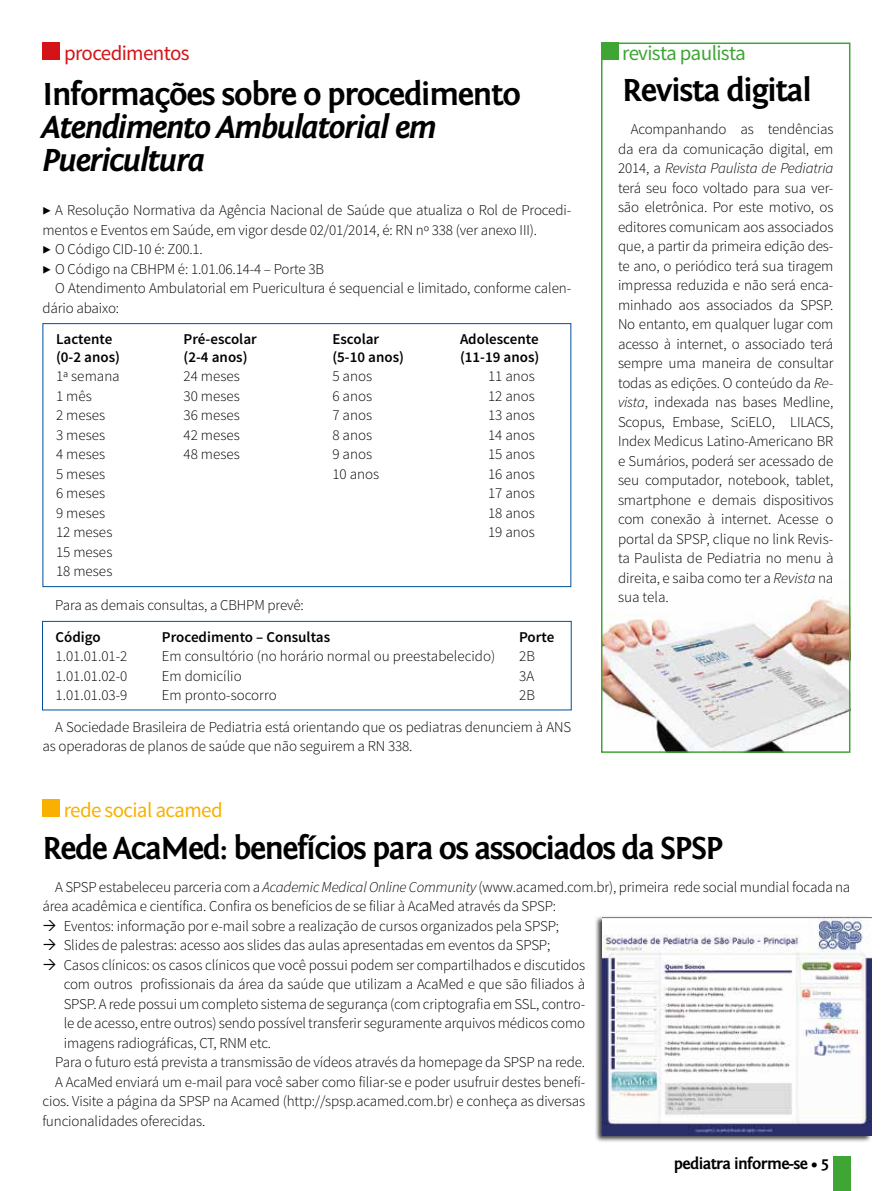
<style>
.page{position:relative;width:893px;height:1191px;background:#fff}
.page>*{position:absolute;margin:0;border:0;box-sizing:border-box;transform-origin:0 0}
.t1{font:700 33px "Fontin Sans";letter-spacing:-.045em;color:#000}
.t2{font:italic 700 33px/33px "Fontin Sans";letter-spacing:-.04em;color:#000}
.t3{font:21px "Source Sans Pro";letter-spacing:-.03em;color:#f9b000}
.t4{font:21px "Source Sans Pro";letter-spacing:-.03em;color:#3fa535}
.t5{font:21px "Source Sans Pro";letter-spacing:-.03em;color:#d51317}
.t6{font:700 16.5px "Fontin Sans";letter-spacing:-.04em;color:#000}
.t7{font:300 15px/19.5px "Source Sans Pro";letter-spacing:-.01em;color:#000}
.t8{font:600 15px "Source Sans Pro";color:#000}
.s1{font-style:italic}
</style>
<div class="page">
<img style="left:604px;top:597px;width:243px;height:153px">
<div style="left:833px;top:1157px;width:17px;height:34px;background:#3fa535"></div>
<div style="left:601px;top:43px;width:249px;height:710px;border:2px solid #3fa535"></div>
<div style="left:601px;top:43px;width:17px;height:17px;background:#3fa535"></div>
<div style="left:43px;top:799px;width:17px;height:17px;background:#f9b000"></div>
<div style="left:43px;top:43px;width:17px;height:17px;background:#d51317"></div>
<div style="left:43px;top:323px;width:528px;height:264px;border:1px solid #004f9f"></div>
<div style="left:42px;top:621px;width:530px;height:89px;border:1px solid #004f9f"></div>
<div style="left:594px;top:915px;width:278px;height:227px;background:#000;opacity:.75"></div>
<img style="left:602px;top:917px;width:270px;height:218px">
<h2 class="t5" style="left:64px;top:40px;width:127px">procedimentos</h2>
<h2 class="t4" style="left:622px;top:40px;width:125px">revista paulista</h2>
<h1 class="t1" style="left:43px;top:76px;width:480px">Informações sobre o procedimento</h1>
<h1 class="t1" style="left:622px;top:72px;width:191px">Revista digital</h1>
<h1 class="t2" style="left:43px;top:111px;width:396px">Atendimento Ambulatorial em<br>Puericultura</h1>
<p class="t7" style="left:618px;top:120px;width:217px;text-align:justify;text-indent:13px">Acompanhando as tendências da era da comunicação digital, em 2014, a <span class="s1">Revista Paulista de Pediatria </span>terá seu foco voltado para sua ver&shy;são eletrônica. Por este motivo, os editores comunicam aos associados que, a partir da primeira edição des&shy;te ano, o periódico terá sua tiragem impressa reduzida e não será enca&shy;minhado aos associados da SPSP.<br>No entanto, em qualquer lugar com acesso à internet, o associado terá sempre uma maneira de consultar todas as edições. O conteúdo da <span class="s1">Re&shy;vista</span>, indexada nas bases Medline, Scopus, Embase, SciELO, LILACS, Index Medicus Latino-Americano BR e Sumários, poderá ser acessado de seu computador, notebook, tablet, smartphone e demais dispositivos com conexão à internet. Acesse o portal da SPSP, clique no link Revis&shy;ta Paulista de Pediatria no menu à direita, e saiba como ter a <span class="s1">Revista</span> na sua tela.</p>
<p class="t7" style="left:43px;top:201px;width:530px">▶ A Resolução Normativa da Agência Nacional de Saúde que atualiza o Rol de Procedi&shy;mentos e Eventos em Saúde, em vigor desde 02/01/2014, é: RN nº 338 (ver anexo III).<br>▶ O Código CID-10 é: Z00.1.<br>▶ O Código na CBHPM é: 1.01.06.14-4 – Porte 3B</p>
<p class="t7" style="left:43px;top:279px;width:530px;text-indent:13px">O Atendimento Ambulatorial em Puericultura é sequencial e limitado, conforme calen&shy;dário abaixo:</p>
<p class="t8" style="left:56px;top:329px;width:58px">Lactente</p>
<p class="t8" style="left:184px;top:329px;width:75px">Pré-escolar</p>
<p class="t8" style="left:332px;top:329px;width:48px">Escolar</p>
<p class="t8" style="left:460px;top:329px;width:80px">Adolescente</p>
<p class="t8" style="left:56px;top:347px;width:65px">(0-2 anos)</p>
<p class="t8" style="left:184px;top:347px;width:65px">(2-4 anos)</p>
<p class="t8" style="left:332px;top:347px;width:73px">(5-10 anos)</p>
<p class="t8" style="left:460px;top:347px;width:81px">(11-19 anos)</p>
<p class="t7" style="left:56px;top:367px;width:65px">1ª semana</p>
<p class="t7" style="left:184px;top:367px;width:58px">24 meses</p>
<p class="t7" style="left:332px;top:367px;width:41px">5 anos</p>
<p class="t7" style="left:488px;top:367px;width:48px">11 anos</p>
<p class="t7" style="left:56px;top:386px;width:37px">1 mês</p>
<p class="t7" style="left:184px;top:386px;width:58px">30 meses</p>
<p class="t7" style="left:332px;top:386px;width:41px">6 anos</p>
<p class="t7" style="left:488px;top:386px;width:48px">12 anos</p>
<p class="t7" style="left:56px;top:406px;width:51px">2 meses</p>
<p class="t7" style="left:184px;top:406px;width:58px">36 meses</p>
<p class="t7" style="left:332px;top:406px;width:41px">7 anos</p>
<p class="t7" style="left:488px;top:406px;width:48px">13 anos</p>
<p class="t7" style="left:56px;top:425px;width:51px">3 meses</p>
<p class="t7" style="left:184px;top:425px;width:58px">42 meses</p>
<p class="t7" style="left:332px;top:425px;width:41px">8 anos</p>
<p class="t7" style="left:488px;top:425px;width:48px">14 anos</p>
<p class="t7" style="left:56px;top:445px;width:51px">4 meses</p>
<p class="t7" style="left:184px;top:445px;width:58px">48 meses</p>
<p class="t7" style="left:332px;top:445px;width:41px">9 anos</p>
<p class="t7" style="left:488px;top:445px;width:48px">15 anos</p>
<p class="t7" style="left:56px;top:464px;width:51px">5 meses</p>
<p class="t7" style="left:332px;top:464px;width:48px">10 anos</p>
<p class="t7" style="left:488px;top:464px;width:48px">16 anos</p>
<p class="t7" style="left:56px;top:484px;width:51px">6 meses</p>
<p class="t7" style="left:488px;top:484px;width:48px">17 anos</p>
<p class="t7" style="left:56px;top:503px;width:51px">9 meses</p>
<p class="t7" style="left:488px;top:503px;width:48px">18 anos</p>
<p class="t7" style="left:56px;top:523px;width:58px">12 meses</p>
<p class="t7" style="left:488px;top:523px;width:48px">19 anos</p>
<p class="t7" style="left:56px;top:542px;width:58px">15 meses<br>18 meses</p>
<p class="t7" style="left:55px;top:595px;width:250px">Para as demais consultas, a CBHPM prevê:</p>
<p class="t8" style="left:56px;top:627px;width:47px">Código</p>
<p class="t8" style="left:162px;top:627px;width:170px">Procedimento – Consultas</p>
<p class="t8" style="left:519px;top:627px;width:37px">Porte</p>
<p class="t7" style="left:56px;top:646px;width:73px">1.01.01.01-2</p>
<p class="t7" style="left:162px;top:646px;width:335px">Em consultório (no horário normal ou preestabelecido)</p>
<p class="t7" style="left:519px;top:646px;width:17px">2B</p>
<p class="t7" style="left:56px;top:666px;width:73px">1.01.01.02-0</p>
<p class="t7" style="left:162px;top:666px;width:81px">Em domicílio</p>
<p class="t7" style="left:519px;top:666px;width:16px">3A</p>
<p class="t7" style="left:56px;top:685px;width:73px">1.01.01.03-9</p>
<p class="t7" style="left:162px;top:685px;width:116px">Em pronto-socorro</p>
<p class="t7" style="left:519px;top:685px;width:17px">2B</p>
<p class="t7" style="left:43px;top:717px;width:530px;text-indent:13px">A Sociedade Brasileira de Pediatria está orientando que os pediatras denunciem à ANS as operadoras de planos de saúde que não seguirem a RN 338.</p>
<h2 class="t3" style="left:64px;top:796px;width:160px">rede social acamed</h2>
<h1 class="t1" style="left:43px;top:829px;width:682px">Rede AcaMed: benefícios para os associados da SPSP</h1>
<p class="t7" style="left:55px;top:877px;width:797px">A SPSP estabeleceu parceria com a <span class="s1">Academic Medical Online Community</span> (www.acamed.com.br), primeira rede social mundial focada na</p>
<p class="t7" style="left:43px;top:896px;width:515px">área acadêmica e científica. Confira os benefícios de se filiar à AcaMed através da SPSP:</p>
<p class="t7" style="left:64px;top:916px;width:497px">Eventos: informação por e-mail sobre a realização de cursos organizados pela SPSP;</p>
<p class="t7" style="left:64px;top:935px;width:488px">Slides de palestras: acesso aos slides das aulas apresentadas em eventos da SPSP;</p>
<p class="t7" style="left:64px;top:955px;width:523px">Casos clínicos: os casos clínicos que você possui podem ser compartilhados e discutidos</p>
<p class="t7" style="left:64px;top:974px;width:523px">com outros profissionais da área da saúde que utilizam a AcaMed e que são filiados à</p>
<p class="t7" style="left:64px;top:994px;width:523px">SPSP. A rede possui um completo sistema de segurança (com criptografia em SSL, contro-</p>
<p class="t7" style="left:64px;top:1013px;width:523px">le de acesso, entre outros) sendo possível transferir seguramente arquivos médicos como</p>
<p class="t7" style="left:64px;top:1033px;width:209px">imagens radiográficas, CT, RNM etc.</p>
<p class="t7" style="left:55px;top:1052px;width:531px">Para o futuro está prevista a transmissão de vídeos através da homepage da SPSP na rede.</p>
<p class="t7" style="left:55px;top:1072px;width:531px">A AcaMed enviará um e-mail para você saber como filiar-se e poder usufruir destes benefí-</p>
<p class="t7" style="left:42px;top:1091px;width:544px">cios. Visite a página da SPSP na Acamed (http://spsp.acamed.com.br) e conheça as diversas</p>
<p class="t7" style="left:42px;top:1111px;width:164px">funcionalidades oferecidas.</p>
<p class="t6" style="left:674px;top:1155px;width:157px">pediatra informe-se • 5</p>
</div>
